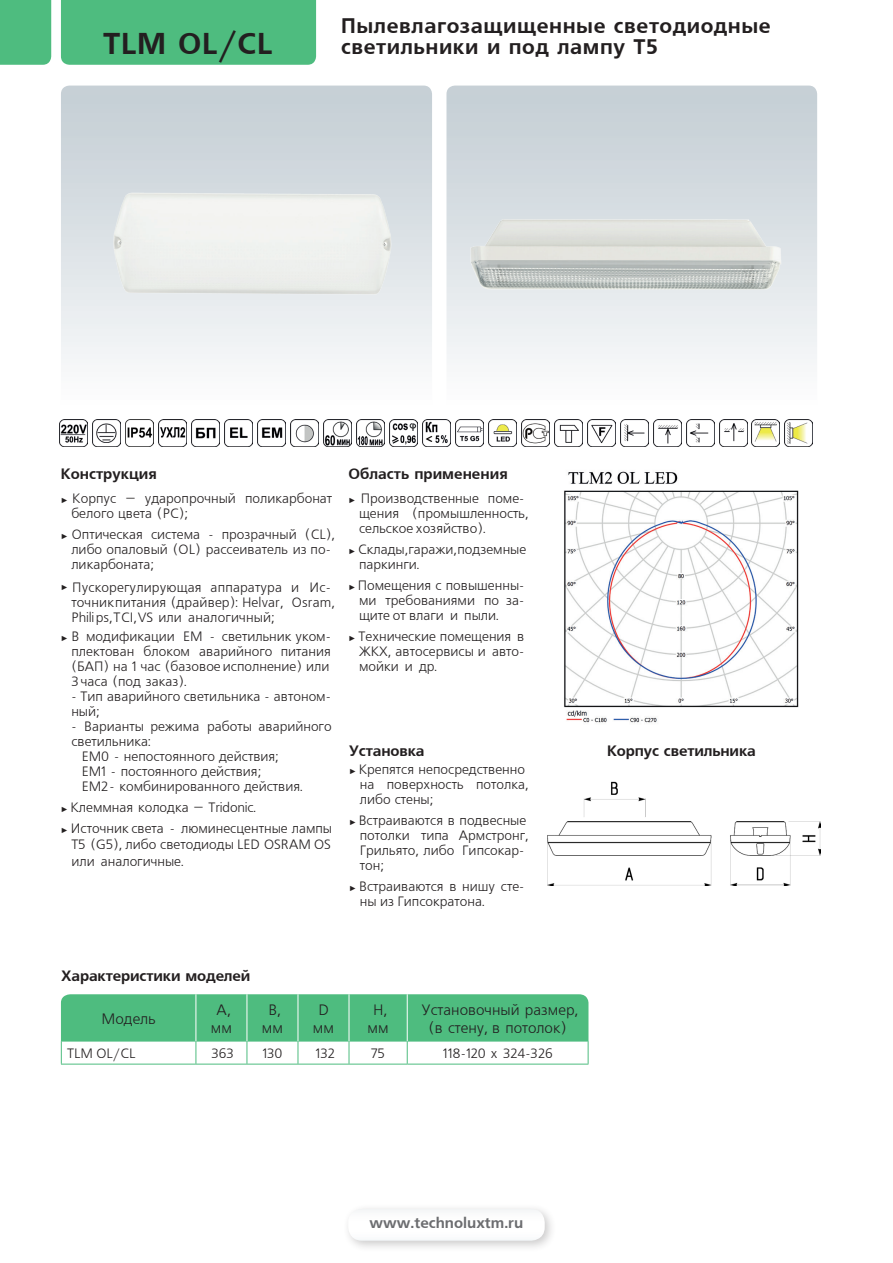
<style>
.page{position:relative;width:893px;height:1263px;background:#fff}
.page>*{position:absolute;margin:0;border:0;box-sizing:border-box;transform-origin:0 0}
.t1{font:700 30px "Free Set";letter-spacing:.025em;color:#231f20}
.t2{font:700 21px/21px "Free Set";letter-spacing:.025em;color:#231f20}
.t3{font:700 15px "Free Set";letter-spacing:-.01em;color:#231f20}
.t4{font:15px "Free Set";color:#231f20}
.t5{font:700 15px "Free Set";color:#6c6d70}
.t6{font:13.5px/15px "Free Set";color:#231f20}
.s1{font-family:"Arial";font-size:7.5px}
</style>
<div class="page">
<div style="left:342px;top:1202px;width:215px;height:51px;background:#231f20;opacity:.24"></div>
<div style="left:348px;top:1209px;width:197px;height:32px;background:#fefefe;border-radius:14px"></div>
<div style="left:0;top:0;width:51px;height:65px;background:#4ebc7f"></div>
<div style="left:61px;top:0;width:255px;height:65px;background:#4ebc7f"></div>
<img style="left:446px;top:86px;width:371px;height:277px">
<img style="left:548px;top:781px;width:272px;height:104px">
<svg style="left:61px;top:994px;width:528px;height:70px"></svg>
<hr style="left:61px;top:1064px;width:135px;height:1px;background:#4ebc7f">
<hr style="left:196px;top:1064px;width:51px;height:1px;background:#4ebc7f">
<hr style="left:247px;top:1064px;width:51px;height:1px;background:#4ebc7f">
<hr style="left:298px;top:1064px;width:51px;height:1px;background:#4ebc7f">
<hr style="left:349px;top:1064px;width:58px;height:1px;background:#4ebc7f">
<hr style="left:407px;top:1064px;width:181px;height:1px;background:#4ebc7f">
<img style="left:621px;top:419px;width:27px;height:28px">
<img style="left:653px;top:419px;width:28px;height:28px">
<img style="left:192px;top:419px;width:27px;height:28px">
<img style="left:324px;top:419px;width:27px;height:28px">
<img style="left:555px;top:419px;width:27px;height:28px">
<img style="left:423px;top:419px;width:27px;height:28px">
<img style="left:258px;top:419px;width:27px;height:28px">
<img style="left:159px;top:419px;width:27px;height:28px">
<img style="left:92px;top:419px;width:28px;height:28px">
<img style="left:588px;top:419px;width:27px;height:28px">
<img style="left:456px;top:419px;width:27px;height:28px">
<img style="left:488px;top:419px;width:28px;height:28px">
<img style="left:291px;top:419px;width:27px;height:28px">
<img style="left:125px;top:419px;width:28px;height:28px">
<img style="left:522px;top:419px;width:27px;height:28px">
<img style="left:357px;top:419px;width:27px;height:28px">
<img style="left:390px;top:419px;width:27px;height:28px">
<img style="left:60px;top:419px;width:27px;height:28px">
<img style="left:225px;top:419px;width:27px;height:28px">
<img style="left:686px;top:419px;width:28px;height:28px">
<img style="left:719px;top:419px;width:28px;height:28px">
<img style="left:752px;top:419px;width:27px;height:28px">
<img style="left:784px;top:419px;width:28px;height:28px">
<img style="left:564px;top:471px;width:234px;height:252px">
<p class="t1" style="left:103px;top:27px;width:171px">TLM OL/CL</p>
<p class="t2" style="left:341px;top:16px;width:431px">Пылевлагозащищенные светодиодные светильники и под лампу Т5</p>
<p class="t3" style="left:61px;top:466px;width:97px">Конструкция</p>
<p class="t6" style="left:71px;top:492px;width:262px;text-indent:-10px"><span class="s1">►</span> Корпус – ударопрочный поликарбонат белого цвета (PC);</p>
<p class="t6" style="left:71px;top:528px;width:265px;text-indent:-10px"><span class="s1">►</span> Оптическая система - прозрачный (CL), либо опаловый (OL) рассеиватель из по&shy;ликарбоната;</p>
<p class="t6" style="left:71px;top:580px;width:265px;text-indent:-10px"><span class="s1">►</span> Пускорегулирующая аппаратура и Ис&shy;точник питания (драйвер): Helvar, Osram,<br>Phili ps, TCI, VS или аналогичный;</p>
<p class="t6" style="left:71px;top:630px;width:261px;text-align:justify;text-indent:-10px"><span class="s1">►</span> В модификации ЕМ - светильник уком&shy;плектован блоком аварийного питания (БАП) на 1 час (базовое исполнение) или 3 часа (под заказ).</p>
<p class="t6" style="left:71px;top:690px;width:261px">- Тип аварийного светильника - автоном&shy;ный;</p>
<p class="t6" style="left:71px;top:720px;width:262px">- Варианты режима работы аварийного светильника:</p>
<p class="t6" style="left:82px;top:750px;width:198px">ЕМ0 - непостоянного действия;</p>
<p class="t6" style="left:82px;top:765px;width:181px">ЕМ1 - постоянного действия;</p>
<p class="t6" style="left:82px;top:780px;width:222px">ЕМ2 - комбинированного действия.</p>
<p class="t6" style="left:61px;top:801px;width:197px"><span class="s1">►</span> Клеммная колодка – Tridonic.</p>
<p class="t6" style="left:71px;top:821px;width:262px;line-height:16.2px;text-align:justify;text-indent:-10px"><span class="s1">►</span> Источник света - люминесцентные лампы Т5 (G5), либо светодиоды LED OSRAM OS или аналогичные.</p>
<p class="t3" style="left:348px;top:466px;width:161px">Область применения</p>
<p class="t6" style="left:359px;top:492px;width:171px;text-indent:-11px"><span class="s1">►</span> Производственные поме&shy;щения (промышленность, сельское хозяйство).</p>
<p class="t6" style="left:359px;top:543px;width:169px;text-indent:-10px"><span class="s1">►</span> Склады,гаражи,подземные паркинги.</p>
<p class="t6" style="left:359px;top:579px;width:167px;text-align:justify;text-indent:-10px"><span class="s1">►</span> Помещения с повышенны&shy;ми требованиями по за&shy;щите от влаги и пыли.</p>
<p class="t6" style="left:359px;top:630px;width:167px;text-align:justify;text-indent:-10px"><span class="s1">►</span> Технические помещения в ЖКХ, автосервисы и авто&shy;мойки и др.</p>
<p class="t3" style="left:349px;top:743px;width:77px">Установка</p>
<p class="t6" style="left:360px;top:763px;width:170px;text-indent:-10px"><span class="s1">►</span> Крепятся непосредственно на поверхность потолка, либо стены;</p>
<p class="t6" style="left:360px;top:814px;width:170px;text-indent:-10px"><span class="s1">►</span> Встраиваются в подвесные потолки типа Армстронг,<br>Грильято, либо Гипсокар&shy;тон;</p>
<p class="t6" style="left:360px;top:880px;width:166px;text-indent:-10px"><span class="s1">►</span> Встраиваются в нишу сте&shy;ны из Гипсократона.</p>
<p class="t3" style="left:61px;top:967px;width:191px">Характеристики моделей</p>
<p class="t4" style="left:102px;top:1010px;width:56px">Модель</p>
<p class="t4" style="left:217px;top:1001px;width:16px">A,</p>
<p class="t4" style="left:211px;top:1019px;width:23px">мм</p>
<p class="t4" style="left:269px;top:1001px;width:14px">B,</p>
<p class="t4" style="left:262px;top:1019px;width:23px">мм</p>
<p class="t4" style="left:318px;top:1001px;width:12px">D</p>
<p class="t4" style="left:313px;top:1019px;width:23px">мм</p>
<p class="t4" style="left:374px;top:1001px;width:15px">H,</p>
<p class="t4" style="left:368px;top:1019px;width:23px">мм</p>
<p class="t4" style="left:421px;top:1001px;width:158px">Установочный размер,</p>
<p class="t4" style="left:428px;top:1019px;width:140px">(в стену, в потолок)</p>
<p class="t6" style="left:67px;top:1046px;width:70px">TLM OL/CL</p>
<p class="t6" style="left:212px;top:1046px;width:24px">363</p>
<p class="t6" style="left:262px;top:1046px;width:22px">130</p>
<p class="t6" style="left:316px;top:1046px;width:21px">132</p>
<p class="t6" style="left:371px;top:1046px;width:15px">75</p>
<p class="t6" style="left:443px;top:1046px;width:111px">118-120 x 324-326</p>
<p class="t3" style="left:607px;top:742px;width:150px">Корпус светильника</p>
<p class="t5" style="left:370px;top:1214px;width:155px">www.technoluxtm.ru</p>
</div>
